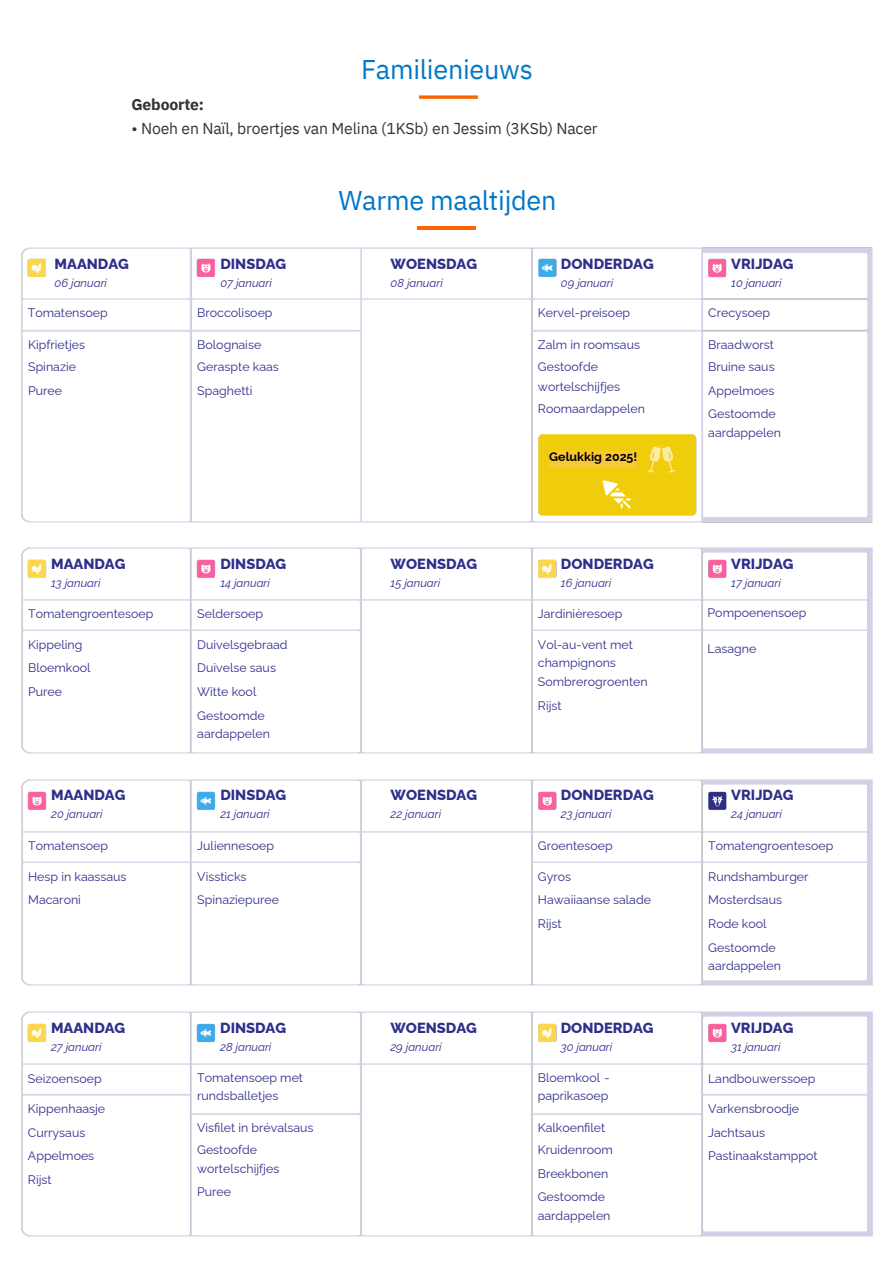
<style>
.page{position:relative;width:894px;height:1264px;background:#fff}
.page>*{position:absolute;margin:0;border:0;box-sizing:border-box;transform-origin:0 0}
.t1{font:27px "IBM Plex Sans";letter-spacing:-.01em;color:#0077c8}
.t2{font:15.75px "IBM Plex Sans";letter-spacing:-.01em;color:#333}
.t3{font:700 15.75px "IBM Plex Sans";letter-spacing:-.01em;color:#333}
.t4{font:800 14.7px "Raleway";color:#2f2f8b}
.t5{font:12.45px/18px "Raleway";color:#2f2f8b}
.t6{font:700 12.45px "Raleway";color:#000}
.t7{font:italic 11.55px "Raleway";color:#2f2f8b}
</style>
<div class="page">
<hr style="left:417px;top:226px;width:59px;height:3px;background:#fe6500">
<img style="left:419px;top:95px;width:59px;height:4px">
<img style="left:21px;top:247px;width:674px;height:276px">
<svg style="left:602px;top:480px;width:28px;height:28px"></svg>
<div style="left:550px;top:451px;width:86px;height:16px;background:#f9c839"></div>
<svg style="left:647px;top:444px;width:28px;height:28px"></svg>
<img style="left:695px;top:247px;width:178px;height:276px">
<img style="left:21px;top:547px;width:852px;height:207px">
<img style="left:21px;top:779px;width:852px;height:207px">
<img style="left:21px;top:1011px;width:852px;height:226px">
<p class="t1" style="left:361px;top:51px;width:173px">Familienieuws</p>
<h2 class="t3" style="left:131px;top:94px;width:74px">Geboorte:</h2>
<h2 class="t2" style="left:131px;top:118px;width:467px">• Noeh en Naïl, broertjes van Melina (1KSb) en Jessim (3KSb) Nacer</h2>
<h1 class="t1" style="left:338px;top:182px;width:219px">Warme maaltijden</h1>
<h1 class="t4" style="left:55px;top:255px;width:76px">MAANDAG</h1>
<p class="t7" style="left:55px;top:276px;width:54px">06 januari</p>
<p class="t4" style="left:220px;top:255px;width:67px">DINSDAG</p>
<p class="t7" style="left:220px;top:276px;width:53px">07 januari</p>
<p class="t4" style="left:390px;top:255px;width:88px">WOENSDAG</p>
<p class="t7" style="left:390px;top:276px;width:54px">08 januari</p>
<p class="t4" style="left:561px;top:255px;width:94px">DONDERDAG</p>
<p class="t7" style="left:561px;top:276px;width:54px">09 januari</p>
<p class="t4" style="left:731px;top:255px;width:64px">VRIJDAG</p>
<h3 class="t7" style="left:731px;top:276px;width:52px">10 januari</h3>
<p class="t5" style="left:28px;top:304px;width:81px">Tomatensoep</p>
<p class="t5" style="left:28px;top:335px;width:58px">Kipfrietjes</p>
<p class="t5" style="left:28px;top:358px;width:49px">Spinazie</p>
<p class="t5" style="left:28px;top:381px;width:35px">Puree</p>
<p class="t5" style="left:197px;top:304px;width:77px">Broccolisoep</p>
<p class="t5" style="left:197px;top:335px;width:65px">Bolognaise</p>
<p class="t5" style="left:197px;top:358px;width:83px">Geraspte kaas</p>
<p class="t5" style="left:197px;top:381px;width:57px">Spaghetti</p>
<h2 class="t5" style="left:537px;top:304px;width:94px">Kervel-preisoep</h2>
<p class="t5" style="left:537px;top:335px;width:104px">Zalm in roomsaus</p>
<p class="t5" style="left:537px;top:358px;width:62px">Gestoofde</p>
<p class="t5" style="left:537px;top:377px;width:84px">wortelschijfjes</p>
<p class="t5" style="left:537px;top:399px;width:108px">Roomaardappelen</p>
<p class="t5" style="left:708px;top:304px;width:63px">Crecysoep</p>
<p class="t5" style="left:708px;top:335px;width:67px">Braadworst</p>
<p class="t5" style="left:708px;top:358px;width:68px">Bruine saus</p>
<p class="t5" style="left:708px;top:381px;width:68px">Appelmoes</p>
<p class="t5" style="left:708px;top:404px;width:69px">Gestoomde</p>
<p class="t5" style="left:708px;top:423px;width:74px">aardappelen</p>
<p class="t6" style="left:549px;top:449px;width:89px">Gelukkig 2025!</p>
<p class="t4" style="left:51px;top:554px;width:76px">MAANDAG</p>
<p class="t7" style="left:51px;top:575px;width:51px">13 januari</p>
<p class="t4" style="left:220px;top:554px;width:67px">DINSDAG</p>
<p class="t7" style="left:220px;top:575px;width:51px">14 januari</p>
<p class="t4" style="left:390px;top:554px;width:88px">WOENSDAG</p>
<p class="t7" style="left:390px;top:575px;width:51px">15 januari</p>
<p class="t4" style="left:561px;top:554px;width:94px">DONDERDAG</p>
<p class="t7" style="left:561px;top:575px;width:52px">16 januari</p>
<p class="t4" style="left:731px;top:554px;width:64px">VRIJDAG</p>
<p class="t7" style="left:731px;top:575px;width:51px">17 januari</p>
<p class="t5" style="left:28px;top:605px;width:127px">Tomatengroentesoep</p>
<p class="t5" style="left:28px;top:635px;width:56px">Kippeling</p>
<p class="t5" style="left:28px;top:659px;width:64px">Bloemkool</p>
<p class="t5" style="left:28px;top:682px;width:35px">Puree</p>
<p class="t5" style="left:197px;top:605px;width:67px">Seldersoep</p>
<p class="t5" style="left:197px;top:635px;width:92px">Duivelsgebraad</p>
<p class="t5" style="left:197px;top:659px;width:80px">Duivelse saus</p>
<p class="t5" style="left:197px;top:682px;width:61px">Witte kool</p>
<p class="t5" style="left:197px;top:706px;width:69px">Gestoomde</p>
<p class="t5" style="left:197px;top:724px;width:74px">aardappelen</p>
<p class="t5" style="left:537px;top:605px;width:86px">Jardinièresoep</p>
<p class="t5" style="left:537px;top:635px;width:96px">Vol-au-vent met</p>
<p class="t5" style="left:537px;top:653px;width:79px">champignons</p>
<p class="t5" style="left:537px;top:672px;width:111px">Sombrerogroenten</p>
<p class="t5" style="left:537px;top:696px;width:25px">Rijst</p>
<p class="t5" style="left:707px;top:604px;width:100px">Pompoenensoep</p>
<p class="t5" style="left:707px;top:640px;width:50px">Lasagne</p>
<p class="t4" style="left:51px;top:786px;width:76px">MAANDAG</p>
<p class="t7" style="left:51px;top:807px;width:53px">20 januari</p>
<p class="t4" style="left:220px;top:786px;width:67px">DINSDAG</p>
<p class="t7" style="left:220px;top:807px;width:51px">21 januari</p>
<h2 class="t4" style="left:390px;top:786px;width:88px">WOENSDAG</h2>
<p class="t7" style="left:390px;top:807px;width:52px">22 januari</p>
<p class="t4" style="left:561px;top:786px;width:94px">DONDERDAG</p>
<p class="t7" style="left:561px;top:807px;width:52px">23 januari</p>
<p class="t4" style="left:731px;top:786px;width:64px">VRIJDAG</p>
<p class="t7" style="left:731px;top:807px;width:52px">24 januari</p>
<p class="t5" style="left:28px;top:836px;width:81px">Tomatensoep</p>
<p class="t5" style="left:28px;top:867px;width:100px">Hesp in kaassaus</p>
<p class="t5" style="left:28px;top:890px;width:54px">Macaroni</p>
<p class="t5" style="left:197px;top:836px;width:78px">Juliennesoep</p>
<p class="t5" style="left:197px;top:867px;width:51px">Vissticks</p>
<p class="t5" style="left:197px;top:890px;width:83px">Spinaziepuree</p>
<p class="t5" style="left:537px;top:836px;width:76px">Groentesoep</p>
<p class="t5" style="left:537px;top:867px;width:35px">Gyros</p>
<p class="t5" style="left:537px;top:890px;width:115px">Hawaiiaanse salade</p>
<p class="t5" style="left:537px;top:914px;width:25px">Rijst</p>
<p class="t5" style="left:708px;top:836px;width:127px">Tomatengroentesoep</p>
<p class="t5" style="left:708px;top:867px;width:102px">Rundshamburger</p>
<p class="t5" style="left:708px;top:890px;width:75px">Mosterdsaus</p>
<h2 class="t5" style="left:708px;top:914px;width:60px">Rode kool</h2>
<p class="t5" style="left:708px;top:938px;width:69px">Gestoomde</p>
<p class="t5" style="left:708px;top:956px;width:74px">aardappelen</p>
<p class="t4" style="left:51px;top:1018px;width:76px">MAANDAG</p>
<p class="t7" style="left:51px;top:1039px;width:52px">27 januari</p>
<p class="t4" style="left:220px;top:1018px;width:67px">DINSDAG</p>
<p class="t7" style="left:220px;top:1039px;width:53px">28 januari</p>
<p class="t4" style="left:390px;top:1018px;width:88px">WOENSDAG</p>
<p class="t7" style="left:390px;top:1039px;width:53px">29 januari</p>
<p class="t4" style="left:560px;top:1018px;width:94px">DONDERDAG</p>
<p class="t7" style="left:560px;top:1039px;width:53px">30 januari</p>
<p class="t4" style="left:731px;top:1018px;width:64px">VRIJDAG</p>
<p class="t7" style="left:731px;top:1039px;width:51px">31 januari</p>
<p class="t5" style="left:28px;top:1069px;width:75px">Seizoensoep</p>
<p class="t5" style="left:28px;top:1099px;width:79px">Kippenhaasje</p>
<p class="t5" style="left:28px;top:1123px;width:59px">Currysaus</p>
<p class="t5" style="left:28px;top:1146px;width:68px">Appelmoes</p>
<p class="t5" style="left:28px;top:1170px;width:25px">Rijst</p>
<p class="t5" style="left:197px;top:1068px;width:107px">Tomatensoep met rundsballetjes</p>
<p class="t5" style="left:197px;top:1118px;width:118px">Visfilet in brévalsaus</p>
<p class="t5" style="left:197px;top:1140px;width:62px">Gestoofde</p>
<p class="t5" style="left:197px;top:1160px;width:84px">wortelschijfjes</p>
<p class="t5" style="left:197px;top:1182px;width:35px">Puree</p>
<p class="t5" style="left:537px;top:1068px;width:73px">Bloemkool - paprikasoep</p>
<p class="t5" style="left:537px;top:1118px;width:69px">Kalkoenfilet</p>
<p class="t5" style="left:537px;top:1140px;width:76px">Kruidenroom</p>
<h2 class="t5" style="left:537px;top:1164px;width:72px">Breekbonen</h2>
<p class="t5" style="left:537px;top:1187px;width:69px">Gestoomde</p>
<p class="t5" style="left:537px;top:1206px;width:74px">aardappelen</p>
<p class="t5" style="left:707px;top:1069px;width:109px">Landbouwerssoep</p>
<p class="t5" style="left:707px;top:1099px;width:92px">Varkensbroodje</p>
<p class="t5" style="left:707px;top:1123px;width:58px">Jachtsaus</p>
<p class="t5" style="left:707px;top:1146px;width:111px">Pastinaakstamppot</p>
</div>
